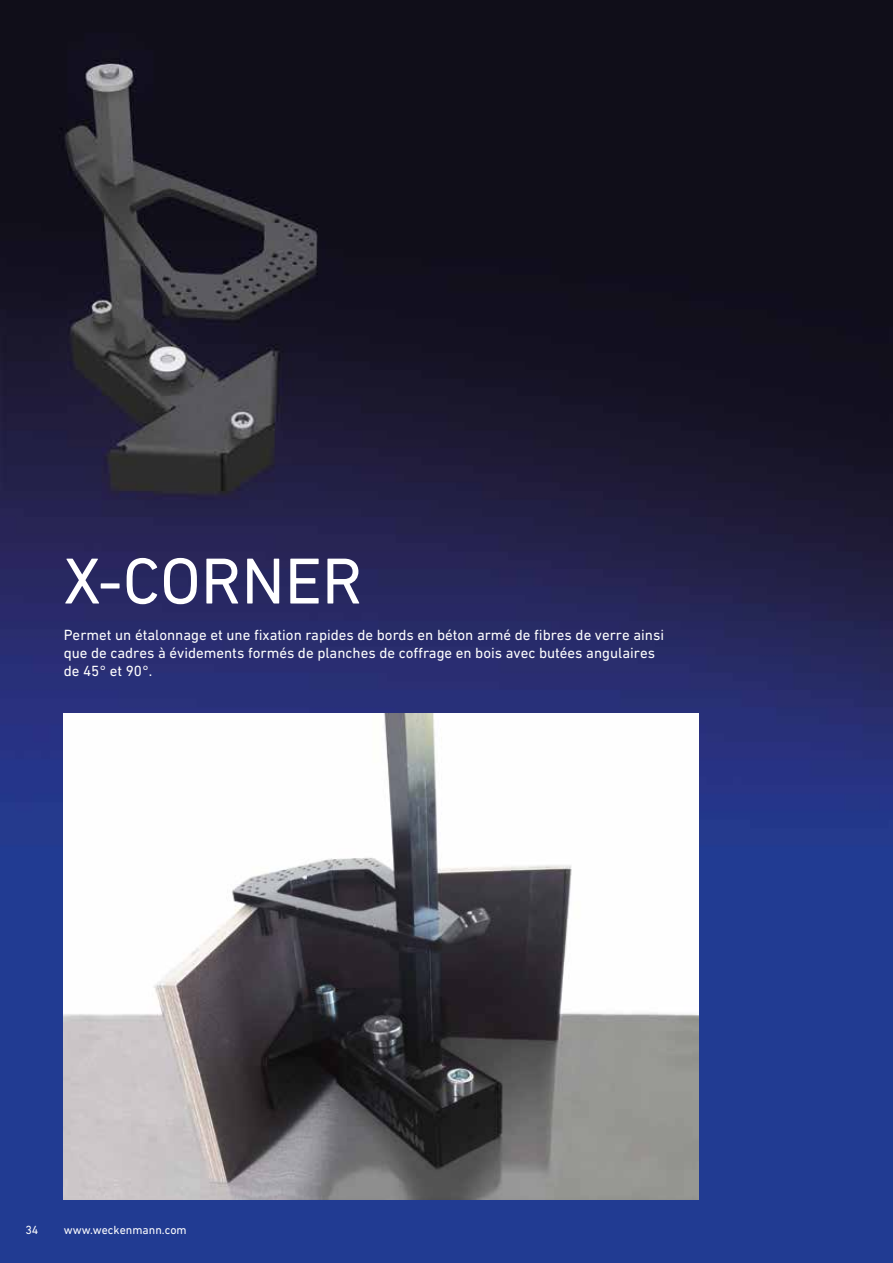
<style>
.page{position:relative;width:893px;height:1263px;background:#fff}
.page>*{position:absolute;margin:0;border:0;box-sizing:border-box;transform-origin:0 0}
.t1{font:66px "DIN Next CYR";color:#fff}
.t2{font:15px/18px "DIN Next CYR";color:#fff}
.t3{font:12px "DIN Next CYR";color:#fff}
</style>
<div class="page">
<div style="left:0;top:1171px;width:893px;height:92px;background:#213b92"></div>
<img style="left:0;top:0;width:893px;height:1171px">
<img style="left:64px;top:713px;width:634px;height:486px">
<h1 class="t1" style="left:64px;top:543px;width:300px">X-CORNER</h1>
<p class="t2" style="left:64px;top:626px;width:602px">Permet un étalonnage et une fixation rapides de bords en béton armé de fibres de verre ainsi que de cadres à évidements formés de planches de coffrage en bois avec butées angulaires de 45° et 90°.</p>
<p class="t3" style="left:25px;top:1223px;width:15px">34</p>
<p class="t3" style="left:64px;top:1223px;width:124px">www.weckenmann.com</p>
</div>
